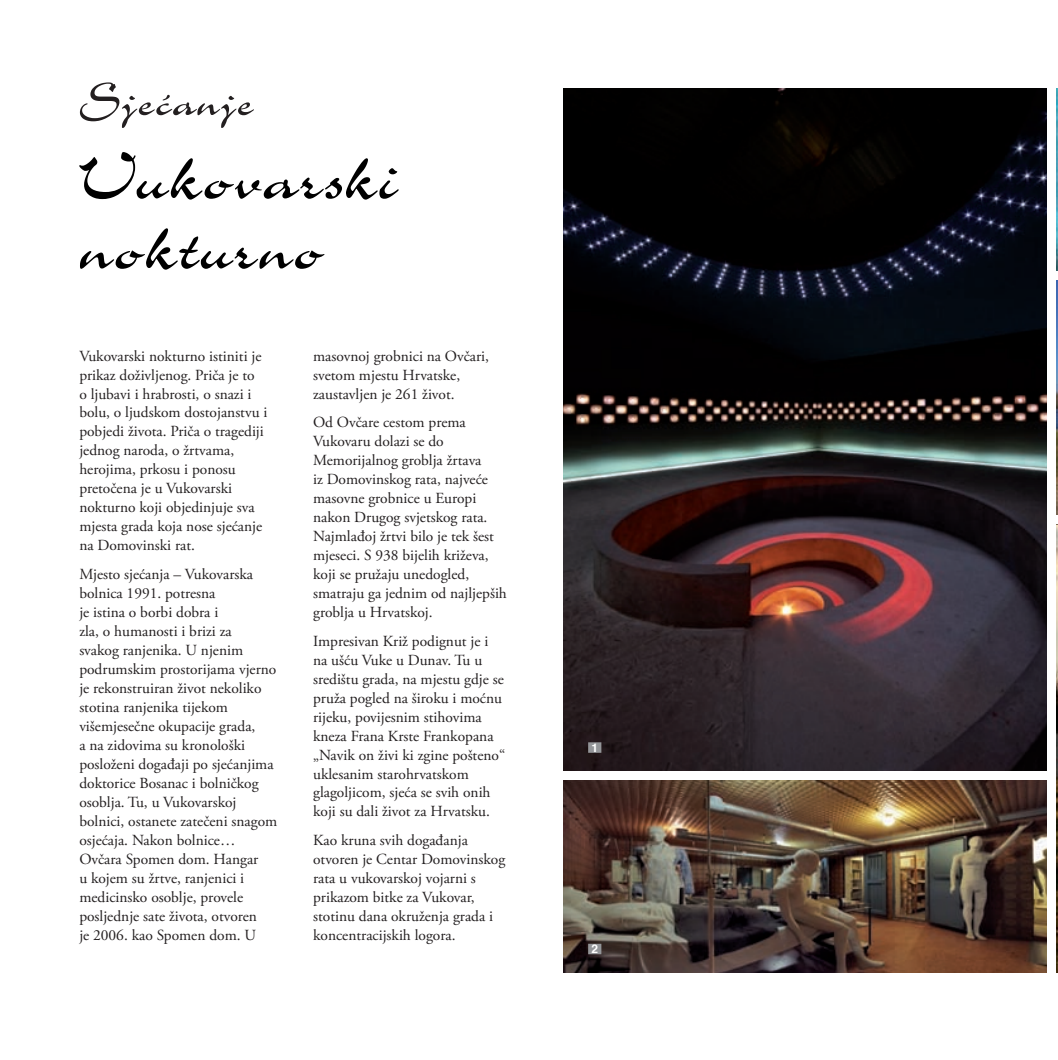
<style>
.page{position:relative;width:1058px;height:1060px;background:#fff}
.page>*{position:absolute;margin:0;border:0;box-sizing:border-box;transform-origin:0 0}
.t1{font:78.75px/70px "Charme";color:#000}
.t2{font:52.5px "Charme";color:#231f20}
.t3{font:15.4px/18.9px "Adobe Garamond Pro";color:#231f20}
.t4{font:700 11.9px "Helvetica";color:#fff}
</style>
<div class="page">
<img style="left:1056px;top:280px;width:1px;height:692px">
<img style="left:1056px;top:88px;width:1px;height:183px">
<img style="left:563px;top:88px;width:484px;height:884px">
<div style="left:563px;top:771px;width:488px;height:9px;background:#fff"></div>
<div style="left:1051px;top:515px;width:6px;height:9px;background:#fff"></div>
<div style="left:588px;top:742px;width:13px;height:10px;background:#939598"></div>
<div style="left:588px;top:943px;width:13px;height:11px;background:#939598"></div>
<h2 class="t2" style="left:79px;top:75px;width:176px">Sjećanje</h2>
<h1 class="t1" style="left:79px;top:143px;width:321px">Vukovarski nokturno</h1>
<p class="t3" style="left:79px;top:347px;width:189px">Vukovarski nokturno istiniti je prikaz doživljenog. Priča je to<br>o ljubavi i hrabrosti, o snazi i bolu, o ljudskom dostojanstvu i pobjedi života. Priča o tragediji jednog naroda, o žrtvama, herojima, prkosu i ponosu pretočena je u Vukovarski nokturno koji objedinjuje sva mjesta grada koja nose sjećanje na Domovinski rat.</p>
<p class="t3" style="left:79px;top:565px;width:199px">Mjesto sjećanja – Vukovarska bolnica 1991. potresna<br>je istina o borbi dobra i<br>zla, o humanosti i brizi za<br>svakog ranjenika. U njenim podrumskim prostorijama vjerno je rekonstruiran život nekoliko stotina ranjenika tijekom višemjesečne okupacije grada,<br>a na zidovima su kronološki posloženi događaji po sjećanjima doktorice Bosanac i bolničkog osoblja. Tu, u Vukovarskoj bolnici, ostanete zatečeni snagom osjećaja. Nakon bolnice…<br>Ovčara Spomen dom. Hangar<br>u kojem su žrtve, ranjenici i medicinsko osoblje, provele posljednje sate života, otvoren<br>je 2006. kao Spomen dom. U</p>
<p class="t3" style="left:313px;top:347px;width:177px">masovnoj grobnici na Ovčari, svetom mjestu Hrvatske, zaustavljen je 261 život.</p>
<p class="t3" style="left:313px;top:413px;width:195px">Od Ovčare cestom prema<br>Vukovaru dolazi se do<br>Memorijalnog groblja žrtava<br>iz Domovinskog rata, najveće masovne grobnice u Europi nakon Drugog svjetskog rata.<br>Najmlađoj žrtvi bilo je tek šest mjeseci. S 938 bijelih križeva, koji se pružaju unedogled, smatraju ga jednim od najljepših groblja u Hrvatskoj.</p>
<p class="t3" style="left:313px;top:632px;width:194px">Impresivan Križ podignut je i na ušću Vuke u Dunav. Tu u središtu grada, na mjestu gdje se pruža pogled na široku i moćnu rijeku, povijesnim stihovima kneza Frana Krste Frankopana „Navik on živi ki zgine pošteno“ uklesanim starohrvatskom glagoljicom, sjeća se svih onih koji su dali život za Hrvatsku.</p>
<p class="t3" style="left:313px;top:831px;width:194px">Kao kruna svih događanja otvoren je Centar Domovinskog rata u vukovarskoj vojarni s prikazom bitke za Vukovar, stotinu dana okruženja grada i koncentracijskih logora.</p>
<p class="t4" style="left:591px;top:738px;width:8px">1</p>
<p class="t4" style="left:591px;top:939px;width:8px">2</p>
</div>
